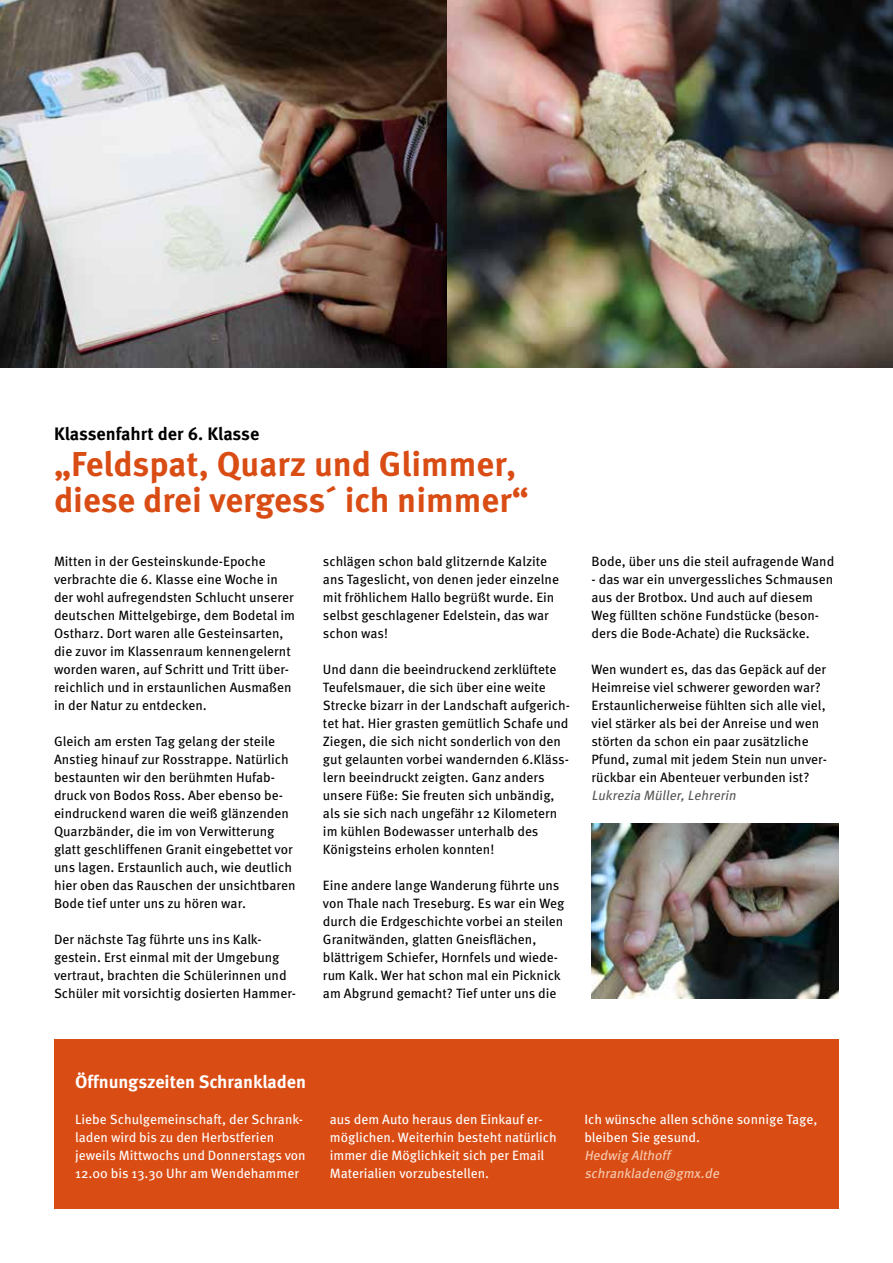
<style>
.page{position:relative;width:893px;height:1263px;background:#fff}
.page>*{position:absolute;margin:0;border:0;box-sizing:border-box;transform-origin:0 0}
.t1{font:700 34.5px/36px "Meta Hebrew";color:#d94d15}
.t2{font:700 18px "Meta Hebrew";letter-spacing:-.005em;color:#fff}
.t3{font:700 18px "Meta Hebrew";color:#000}
.t4{font:13.5px/18px "Meta Hebrew";color:#000}
.t5{font:13.5px/18px "Meta Hebrew";color:#fff}
.t6{font:italic 13.5px/18px "Meta Hebrew";color:#f5ccb2}
.t7{font:italic 13.5px "Meta Hebrew";color:#575756}
</style>
<div class="page">
<img style="left:591px;top:824px;width:248px;height:174px">
<img style="left:0;top:0;width:893px;height:367px">
<div style="left:54px;top:1040px;width:785px;height:169px;background:#d94d15"></div>
<h2 class="t3" style="left:54px;top:422px;width:207px">Klassenfahrt der 6. Klasse</h2>
<h1 class="t1" style="left:54px;top:447px;width:476px">„Feldspat, Quarz und Glimmer, diese drei vergess´ ich nimmer“</h1>
<p class="t4" style="left:323px;top:553px;width:238px">schlägen schon bald glitzernde Kalzite ans Tageslicht, von denen jeder einzelne mit fröhlichem Hallo begrüßt wurde. Ein selbst geschlagener Edelstein, das war schon was!</p>
<p class="t4" style="left:323px;top:661px;width:248px">Und dann die beeindruckend zerklüftete Teufelsmauer, die sich über eine weite Strecke bizarr in der Landschaft aufgerich&shy;tet hat. Hier grasten gemütlich Schafe und Ziegen, die sich nicht sonderlich von den gut gelaunten vorbei wandernden 6.Kläss&shy;lern beeindruckt zeigten. Ganz anders unsere Füße: Sie freuten sich unbändig, als sie sich nach ungefähr 12 Kilometern im kühlen Bodewasser unterhalb des Königsteins erholen konnten!</p>
<p class="t4" style="left:323px;top:877px;width:243px">Eine andere lange Wanderung führte uns von Thale nach Treseburg. Es war ein Weg durch die Erdgeschichte vorbei an steilen Granitwänden, glatten Gneisflächen, blättrigem Schiefer, Hornfels und wiede&shy;rum Kalk. Wer hat schon mal ein Picknick am Abgrund gemacht? Tief unter uns die</p>
<p class="t4" style="left:54px;top:553px;width:243px">Mitten in der Gesteinskunde-Epoche verbrachte die 6. Klasse eine Woche in der wohl aufregendsten Schlucht unserer deutschen Mittelgebirge, dem Bodetal im Ostharz. Dort waren alle Gesteinsarten, die zuvor im Klassenraum kennengelernt worden waren, auf Schritt und Tritt über&shy;reichlich und in erstaunlichen Ausmaßen in der Natur zu entdecken.</p>
<p class="t4" style="left:54px;top:733px;width:243px">Gleich am ersten Tag gelang der steile Anstieg hinauf zur Rosstrappe. Natürlich bestaunten wir den berühmten Hufab&shy;druck von Bodos Ross. Aber ebenso be&shy;eindruckend waren die weiß glänzenden Quarzbänder, die im von Verwitterung glatt geschliffenen Granit eingebettet vor uns lagen. Erstaunlich auch, wie deutlich hier oben das Rauschen der unsichtbaren Bode tief unter uns zu hören war.</p>
<p class="t4" style="left:54px;top:931px;width:244px">Der nächste Tag führte uns ins Kalk&shy;gestein. Erst einmal mit der Umgebung vertraut, brachten die Schülerinnen und Schüler mit vorsichtig dosierten Hammer-</p>
<p class="t4" style="left:591px;top:553px;width:244px">Bode, über uns die steil aufragende Wand</p>
<p class="t4" style="left:591px;top:571px;width:243px">- das war ein unvergessliches Schmausen aus der Brotbox. Und auch auf diesem Weg füllten schöne Fundstücke (beson&shy;ders die Bode-Achate) die Rucksäcke.</p>
<p class="t4" style="left:591px;top:661px;width:237px">Wen wundert es, das das Gepäck auf der Heimreise viel schwerer geworden war?<br>Erstaunlicherweise fühlten sich alle viel, viel stärker als bei der Anreise und wen störten da schon ein paar zusätzliche Pfund, zumal mit jedem Stein nun unver&shy;rückbar ein Abenteuer verbunden ist?</p>
<p class="t7" style="left:591px;top:787px;width:149px">Lukrezia Müller,Lehrerin</p>
<h2 class="t2" style="left:75px;top:1070px;width:232px">Öffnungszeiten Schrankladen</h2>
<p class="t5" style="left:75px;top:1111px;width:232px">Liebe Schulgemeinschaft, der Schrank&shy;laden wird bis zu den Herbstferien jeweils Mittwochs und Donnerstags von 12.00 bis 13.30 Uhr am Wendehammer</p>
<p class="t5" style="left:330px;top:1111px;width:228px">aus dem Auto heraus den Einkauf er&shy;möglichen. Weiterhin besteht natürlich immer die Möglichkeit sich per Email Materialien vorzubestellen.</p>
<p class="t5" style="left:584px;top:1111px;width:235px">Ich wünsche allen schöne sonnige Tage, bleiben Sie gesund.</p>
<p class="t6" style="left:584px;top:1147px;width:139px">Hedwig Althoff schrankladen@gmx.de</p>
</div>
